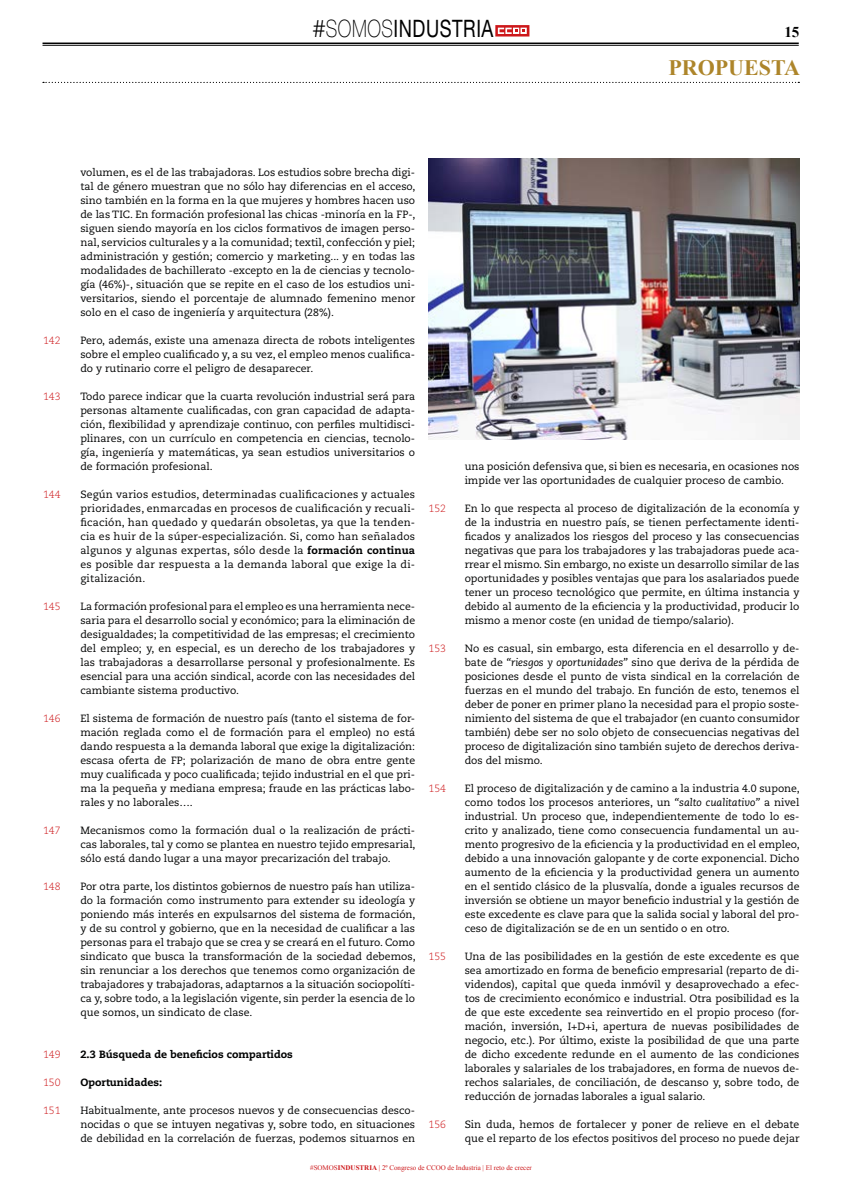
<style>
.page{position:relative;width:842px;height:1191px;background:#fff}
.page>*{position:absolute;margin:0;border:0;box-sizing:border-box;transform-origin:0 0}
.t1{font:24.1px "Helvetica Neue";letter-spacing:.03em;color:#000;scale:.76 1}
.t2{font:700 22px "Times New Roman";color:#ad852a}
.t3{font:700 15px "Times New Roman";color:#000}
.t4{font:10.5px/14px "Caecilia";color:#010202;text-align:justify}
.t5{font:800 10.5px "Caecilia";color:#010202}
.t6{font:300 10.5px "Caecilia";color:#cd171a}
.t7{font:7px "Times New Roman";color:#cd171a}
.s1{font-family:"Caecilia";font-weight:300}
.s2{font-weight:100}
.s3{font-weight:800}
.s4{font-style:italic}
.s5{font-weight:700}
</style>
<div class="page">
<svg style="left:495px;top:25px;width:34px;height:12px"></svg>
<hr style="left:43px;top:43px;width:756px;height:1px;background:#000">
<hr style="left:43px;top:45px;width:756px;height:1px;background:#000">
<svg style="left:43px;top:82px;width:756px;height:1px"></svg>
<img style="left:429px;top:159px;width:370px;height:281px">
<h1 class="t1" style="left:313px;top:14px;width:240px"><span class="s1">#</span><span class="s2">SOMOS</span>INDUSTRIA</h1>
<h3 class="t3" style="left:784px;top:22px;width:16px">15</h3>
<h2 class="t2" style="left:668px;top:52px;width:133px">PROPUESTA</h2>
<p class="t6" style="left:43px;top:334px;width:19px">142</p>
<p class="t6" style="left:43px;top:390px;width:19px">143</p>
<p class="t6" style="left:43px;top:488px;width:19px">144</p>
<p class="t6" style="left:43px;top:600px;width:19px">145</p>
<p class="t6" style="left:43px;top:712px;width:19px">146</p>
<p class="t6" style="left:43px;top:824px;width:19px">147</p>
<p class="t6" style="left:43px;top:880px;width:19px">148</p>
<p class="t6" style="left:43px;top:1048px;width:19px">149</p>
<p class="t6" style="left:43px;top:1076px;width:19px">150</p>
<p class="t6" style="left:43px;top:1104px;width:19px">151</p>
<p class="t4" style="left:80px;top:166px;width:337px">volumen, es el de las trabajadoras. Los estudios sobre brecha digi&shy;tal de género muestran que no sólo hay diferencias en el acceso, sino también en la forma en la que mujeres y hombres hacen uso de las TIC. En formación profesional las chicas -minoría en la FP-, siguen siendo mayoría en los ciclos formativos de imagen perso&shy;nal, servicios culturales y a la comunidad; textil, confección y piel; administración y gestión; comercio y marketing... y en todas las modalidades de bachillerato -excepto en la de ciencias y tecnolo&shy;gía (46%)-, situación que se repite en el caso de los estudios uni&shy;versitarios, siendo el porcentaje de alumnado femenino menor solo en el caso de ingeniería y arquitectura (28%).</p>
<p class="t4" style="left:80px;top:334px;width:336px">Pero, además, existe una amenaza directa de robots inteligentes sobre el empleo cualificado y, a su vez, el empleo menos cualifica&shy;do y rutinario corre el peligro de desaparecer.</p>
<p class="t4" style="left:80px;top:390px;width:336px">Todo parece indicar que la cuarta revolución industrial será para personas altamente cualificadas, con gran capacidad de adapta&shy;ción, flexibilidad y aprendizaje continuo, con perfiles multidisci&shy;plinares, con un currículo en competencia en ciencias, tecnolo&shy;gía, ingeniería y matemáticas, ya sean estudios universitarios o de formación profesional.</p>
<p class="t4" style="left:80px;top:488px;width:336px">Según varios estudios, determinadas cualificaciones y actuales prioridades, enmarcadas en procesos de cualificación y recuali&shy;ficación, han quedado y quedarán obsoletas, ya que la tenden&shy;cia es huir de la súper-especialización. Si, como han señalados algunos y algunas expertas, sólo desde la <span class="s3">formación continua </span>es posible dar respuesta a la demanda laboral que exige la di&shy;gitalización.</p>
<p class="t4" style="left:80px;top:599px;width:336px">La formación profesional para el empleo es una herramienta nece&shy;saria para el desarrollo social y económico; para la eliminación de desigualdades; la competitividad de las empresas; el crecimiento del empleo; y, en especial, es un derecho de los trabajadores y las trabajadoras a desarrollarse personal y profesionalmente. Es esencial para una acción sindical, acorde con las necesidades del cambiante sistema productivo.</p>
<p class="t4" style="left:80px;top:711px;width:336px">El sistema de formación de nuestro país (tanto el sistema de for&shy;mación reglada como el de formación para el empleo) no está dando respuesta a la demanda laboral que exige la digitalización: escasa oferta de FP; polarización de mano de obra entre gente muy cualificada y poco cualificada; tejido industrial en el que pri&shy;ma la pequeña y mediana empresa; fraude en las prácticas labo&shy;rales y no laborales….</p>
<p class="t4" style="left:80px;top:823px;width:337px">Mecanismos como la formación dual o la realización de prácti&shy;cas laborales, tal y como se plantea en nuestro tejido empresarial, sólo está dando lugar a una mayor precarización del trabajo.</p>
<p class="t4" style="left:80px;top:879px;width:337px">Por otra parte, los distintos gobiernos de nuestro país han utiliza&shy;do la formación como instrumento para extender su ideología y poniendo más interés en expulsarnos del sistema de formación, y de su control y gobierno, que en la necesidad de cualificar a las personas para el trabajo que se crea y se creará en el futuro. Como sindicato que busca la transformación de la sociedad debemos, sin renunciar a los derechos que tenemos como organización de trabajadores y trabajadoras, adaptarnos a la situación sociopolíti&shy;ca y, sobre todo, a la legislación vigente, sin perder la esencia de lo que somos, un sindicato de clase.</p>
<p class="t5" style="left:80px;top:1048px;width:214px">2.3 Búsqueda de beneficios compartidos</p>
<p class="t5" style="left:80px;top:1076px;width:83px">Oportunidades:</p>
<p class="t4" style="left:80px;top:1103px;width:336px">Habitualmente, ante procesos nuevos y de consecuencias desco&shy;nocidas o que se intuyen negativas y, sobre todo, en situaciones de debilidad en la correlación de fuerzas, podemos situarnos en</p>
<p class="t6" style="left:429px;top:502px;width:19px">152</p>
<p class="t6" style="left:429px;top:642px;width:19px">153</p>
<p class="t6" style="left:429px;top:782px;width:19px">154</p>
<p class="t6" style="left:429px;top:950px;width:19px">155</p>
<p class="t6" style="left:429px;top:1118px;width:19px">156</p>
<p class="t4" style="left:465px;top:459px;width:336px">una posición defensiva que, si bien es necesaria, en ocasiones nos impide ver las oportunidades de cualquier proceso de cambio.</p>
<p class="t4" style="left:465px;top:501px;width:336px">En lo que respecta al proceso de digitalización de la economía y de la industria en nuestro país, se tienen perfectamente identi&shy;ficados y analizados los riesgos del proceso y las consecuencias negativas que para los trabajadores y las trabajadoras puede aca&shy;rrear el mismo. Sin embargo, no existe un desarrollo similar de las oportunidades y posibles ventajas que para los asalariados puede tener un proceso tecnológico que permite, en última instancia y debido al aumento de la eficiencia y la productividad, producir lo mismo a menor coste (en unidad de tiempo/salario).</p>
<p class="t4" style="left:465px;top:641px;width:336px">No es casual, sin embargo, esta diferencia en el desarrollo y de&shy;bate de <span class="s4">“riesgos y oportunidades”</span> sino que deriva de la pérdida de posiciones desde el punto de vista sindical en la correlación de fuerzas en el mundo del trabajo. En función de esto, tenemos el deber de poner en primer plano la necesidad para el propio soste&shy;nimiento del sistema de que el trabajador (en cuanto consumidor también) debe ser no solo objeto de consecuencias negativas del proceso de digitalización sino también sujeto de derechos deriva&shy;dos del mismo.</p>
<p class="t4" style="left:465px;top:781px;width:337px">El proceso de digitalización y de camino a la industria 4.0 supone, como todos los procesos anteriores, un <span class="s4">“salto cualitativo”</span> a nivel industrial. Un proceso que, independientemente de todo lo es&shy;crito y analizado, tiene como consecuencia fundamental un au&shy;mento progresivo de la eficiencia y la productividad en el empleo, debido a una innovación galopante y de corte exponencial. Dicho aumento de la eficiencia y la productividad genera un aumento en el sentido clásico de la plusvalía, donde a iguales recursos de inversión se obtiene un mayor beneficio industrial y la gestión de este excedente es clave para que la salida social y laboral del pro&shy;ceso de digitalización se de en un sentido o en otro.</p>
<p class="t4" style="left:465px;top:949px;width:336px">Una de las posibilidades en la gestión de este excedente es que sea amortizado en forma de beneficio empresarial (reparto de di&shy;videndos), capital que queda inmóvil y desaprovechado a efec&shy;tos de crecimiento económico e industrial. Otra posibilidad es la de que este excedente sea reinvertido en el propio proceso (for&shy;mación, inversión, I+D+i, apertura de nuevas posibilidades de negocio, etc.). Por último, existe la posibilidad de que una parte de dicho excedente redunde en el aumento de las condiciones laborales y salariales de los trabajadores, en forma de nuevos de&shy;rechos salariales, de conciliación, de descanso y, sobre todo, de reducción de jornadas laborales a igual salario.</p>
<p class="t4" style="left:465px;top:1117px;width:336px">Sin duda, hemos de fortalecer y poner de relieve en el debate que el reparto de los efectos positivos del proceso no puede dejar</p>
<p class="t7" style="left:310px;top:1163px;width:223px">#SOMOS<span class="s5">INDUSTRIA</span> | 2º Congreso de CCOO de Industria | El reto de crecer</p>
</div>
